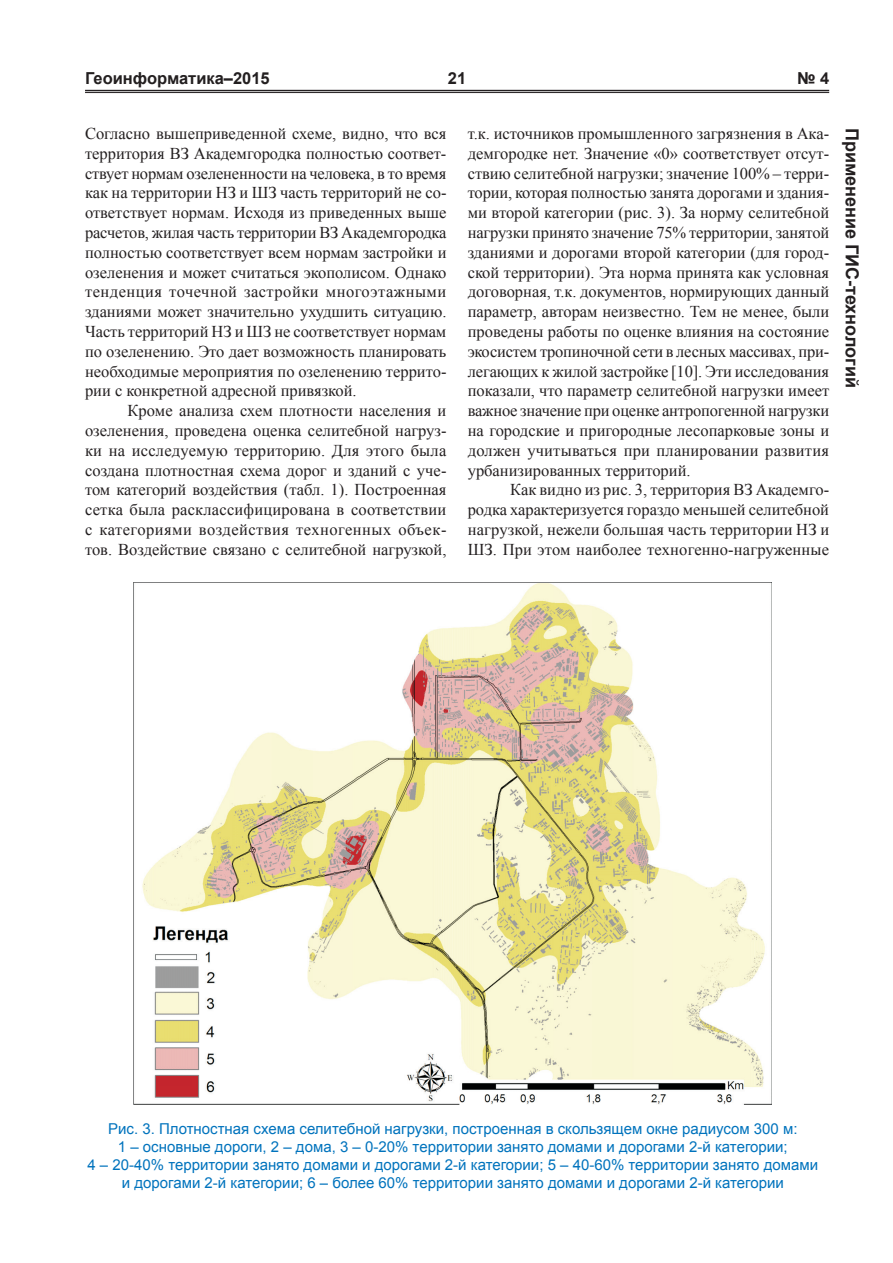
<style>
.page{position:relative;width:893px;height:1263px;background:#fff}
.page>*{position:absolute;margin:0;border:0;box-sizing:border-box;transform-origin:0 0}
.t1{font:700 18px "Arial";color:#231f20}
.t2{font:16.5px/19.8px "Times New Roman";color:#231f20;text-align:justify}
.t3{font:700 16.5px "Arial";color:#231f20}
.t4{font:15px/18px "Arial";color:#0073bd;text-align:center}
</style>
<div class="page">
<hr style="left:85px;top:90px;width:744px;height:1px;background:#231f20">
<hr style="left:85px;top:92px;width:744px;height:1px;background:#231f20">
<img style="left:134px;top:583px;width:637px;height:521px">
<p class="t3" style="left:85px;top:68px;width:186px">Геоинформатика–2015</p>
<p class="t3" style="left:448px;top:68px;width:20px">21</p>
<p class="t3" style="left:797px;top:68px;width:34px">№ 4</p>
<p class="t2" style="left:85px;top:123px;width:363px">Согласно вышеприведенной схеме, видно, что вся территория ВЗ Академгородка полностью соответ&shy;ствует нормам озелененности на человека, в то время как на территории НЗ и ШЗ часть территорий не со&shy;ответствует нормам. Исходя из приведенных выше расчетов, жилая часть территории ВЗ Академгородка полностью соответствует всем нормам застройки и озеленения и может считаться экополисом. Однако тенденция точечной застройки многоэтажными зданиями может значительно ухудшить ситуацию.<br>Часть территорий НЗ и ШЗ не соответствует нормам по озеленению. Это дает возможность планировать необходимые мероприятия по озеленению террито&shy;рии с конкретной адресной привязкой.</p>
<p class="t2" style="left:85px;top:401px;width:363px;text-indent:43px">Кроме анализа схем плотности населения и озеленения, проведена оценка селитебной нагруз&shy;ки на исследуемую территорию. Для этого была создана плотностная схема дорог и зданий с уче&shy;том категорий воздействия (табл. 1). Построенная сетка была расклассифицирована в соответствии с категориями воздействия техногенных объек&shy;тов. Воздействие связано с селитебной нагрузкой,</p>
<p class="t2" style="left:468px;top:123px;width:363px">т.к. источников промышленного загрязнения в Ака&shy;демгородке нет. Значение «0» соответствует отсут&shy;ствию селитебной нагрузки; значение 100% – терри&shy;тории, которая полностью занята дорогами и здания&shy;ми второй категории (рис. 3). За норму селитебной нагрузки принято значение 75% территории, занятой зданиями и дорогами второй категории (для город&shy;ской территории). Эта норма принята как условная договорная, т.к. документов, нормирующих данный параметр, авторам неизвестно. Тем не менее, были проведены работы по оценке влияния на состояние экосистем тропиночной сети в лесных массивах, при&shy;легающих к жилой застройке [10]. Эти исследования показали, что параметр селитебной нагрузки имеет важное значение при оценке антропогенной нагрузки на городские и пригородные лесопарковые зоны и должен учитываться при планировании развития урбанизированных территорий.</p>
<p class="t2" style="left:468px;top:480px;width:363px;text-indent:43px">Как видно из рис. 3, территория ВЗ Академго&shy;родка характеризуется гораздо меньшей селитебной нагрузкой, нежели большая часть территории НЗ и ШЗ. При этом наиболее техногенно-нагруженные</p>
<p class="t1" style="left:864px;top:128px;width:262px;rotate:90deg">Применение ГИС-технологий</p>
<p class="t4" style="left:87px;top:1120px;width:732px">Рис. 3. Плотностная схема селитебной нагрузки, построенная в скользящем окне радиусом 300 м:<br>1 – основные дороги, 2 – дома, 3 – 0-20% территории занято домами и дорогами 2-й категории;<br>4 – 20-40% территории занято домами и дорогами 2-й категории; 5 – 40-60% территории занято домами и дорогами 2-й категории; 6 – более 60% территории занято домами и дорогами 2-й категории</p>
</div>
